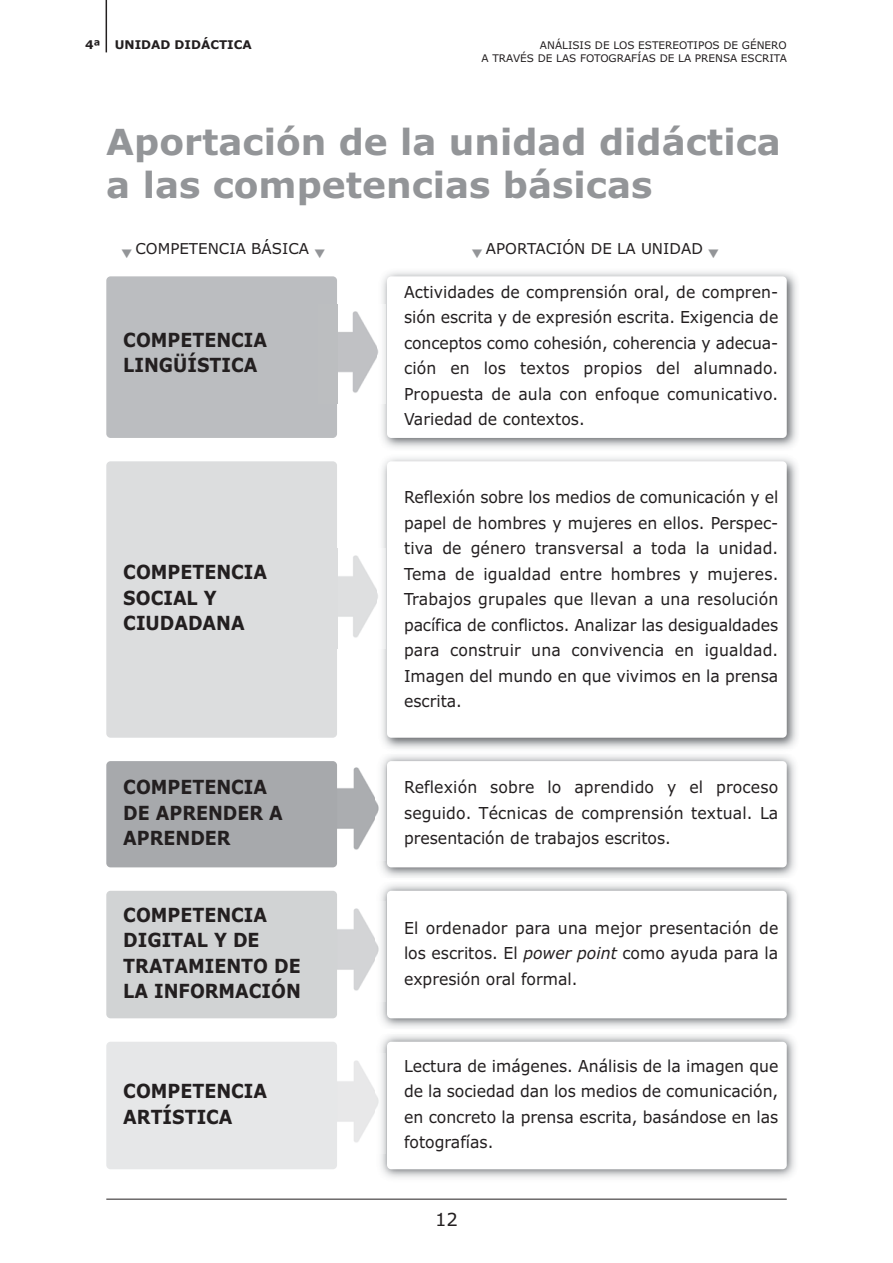
<style>
.page{position:relative;width:893px;height:1263px;background:#fff}
.page>*{position:absolute;margin:0;border:0;box-sizing:border-box;transform-origin:0 0}
.t1{font:36px/43.2px "Verdana Bold TT";color:#939598}
.t2{font:700 19.5px/25.5px "Verdana";color:#231f20;scale:.9 1}
.t3{font:18px "Verdana";color:#231f20}
.t4{font:16.5px/25.5px "Verdana";color:#231f20;text-align:justify;scale:.95 1}
.t5{font:15px "Verdana";color:#231f20}
.t6{font:700 12px "Verdana";color:#231f20}
.t7{font:10.5px/12.6px "Verdana";color:#231f20;text-align:right}
.s1{font-style:italic}
</style>
<div class="page">
<div style="left:106px;top:461px;width:231px;height:277px;background:#dcddde;border-radius:4px"></div>
<img style="left:337px;top:549px;width:41px;height:99px">
<img style="left:337px;top:767px;width:38px;height:83px">
<img style="left:337px;top:908px;width:38px;height:83px">
<img style="left:337px;top:1060px;width:38px;height:83px">
<div style="left:106px;top:761px;width:231px;height:106px;background:#a7a9ac;border-radius:4px"></div>
<div style="left:106px;top:891px;width:231px;height:127px;background:#d1d3d4;border-radius:4px"></div>
<div style="left:106px;top:1042px;width:231px;height:127px;background:#e6e7e8;border-radius:4px"></div>
<hr style="left:106px;top:1199px;width:681px;height:1px;background:#231f20">
<hr style="left:106px;top:0;width:1px;height:52px;background:#231f20">
<img style="left:382px;top:271px;width:415px;height:478px">
<div style="left:387px;top:276px;width:400px;height:162px;background:#fff;border-radius:4px"></div>
<div style="left:106px;top:276px;width:231px;height:162px;background:#bbbdc0;border-radius:4px"></div>
<div style="left:387px;top:461px;width:400px;height:277px;background:#fff;border-radius:4px"></div>
<img style="left:375px;top:755px;width:420px;height:423px">
<div style="left:387px;top:761px;width:400px;height:106px;background:#fff;border-radius:4px"></div>
<div style="left:387px;top:1042px;width:400px;height:127px;background:#fff;border-radius:4px"></div>
<div style="left:387px;top:891px;width:400px;height:127px;background:#fff;border-radius:4px"></div>
<img style="left:337px;top:304px;width:49px;height:100px">
<p class="t6" style="left:85px;top:39px;width:168px">4ª UNIDAD DIDÁCTICA</p>
<p class="t7" style="left:481px;top:40px;width:307px">ANÁLISIS DE LOS ESTEREOTIPOS DE GÉNERO<br>A TRAVÉS DE LAS FOTOGRAFÍAS DE LA PRENSA ESCRITA</p>
<h1 class="t1" style="left:106px;top:124px;width:676px">Aportación de la unidad didáctica a las competencias básicas</h1>
<p class="t5" style="left:121px;top:243px;width:205px"><sub>▼</sub> COMPETENCIA BÁSICA <sub>▼</sub></p>
<p class="t5" style="left:472px;top:243px;width:248px"><sub>▼</sub> APORTACIÓN DE LA UNIDAD <sub>▼</sub></p>
<p class="t2" style="left:123px;top:329px;width:161px">COMPETENCIA<br>LINGÜÍSTICA</p>
<p class="t2" style="left:123px;top:561px;width:161px">COMPETENCIA<br>SOCIAL Y<br>CIUDADANA</p>
<p class="t2" style="left:123px;top:776px;width:179px">COMPETENCIA<br>DE APRENDER A<br>APRENDER</p>
<p class="t2" style="left:123px;top:904px;width:199px">COMPETENCIA<br>DIGITAL Y DE<br>TRATAMIENTO DE<br>LA INFORMACIÓN</p>
<p class="t2" style="left:123px;top:1080px;width:161px">COMPETENCIA<br>ARTÍSTICA</p>
<p class="t4" style="left:404px;top:280px;width:395px">Actividades de comprensión oral, de compren&shy;sión escrita y de expresión escrita. Exigencia de conceptos como cohesión, coherencia y adecua&shy;ción en los textos propios del alumnado.<br>Propuesta de aula con enfoque comunicativo.<br>Variedad de contextos.</p>
<p class="t4" style="left:404px;top:486px;width:395px">Reflexión sobre los medios de comunicación y el papel de hombres y mujeres en ellos. Perspec&shy;tiva de género transversal a toda la unidad.<br>Tema de igualdad entre hombres y mujeres.<br>Trabajos grupales que llevan a una resolución pacífica de conflictos. Analizar las desigualdades para construir una convivencia en igualdad.<br>Imagen del mundo en que vivimos en la prensa escrita.</p>
<p class="t4" style="left:404px;top:776px;width:395px">Reflexión sobre lo aprendido y el proceso seguido. Técnicas de comprensión textual. La presentación de trabajos escritos.</p>
<p class="t4" style="left:404px;top:916px;width:395px">El ordenador para una mejor presentación de los escritos. El <span class="s1">power point</span> como ayuda para la expresión oral formal.</p>
<p class="t4" style="left:404px;top:1055px;width:395px">Lectura de imágenes. Análisis de la imagen que de la sociedad dan los medios de comunicación, en concreto la prensa escrita, basándose en las fotografías.</p>
<p class="t3" style="left:435px;top:1212px;width:24px">12</p>
</div>
